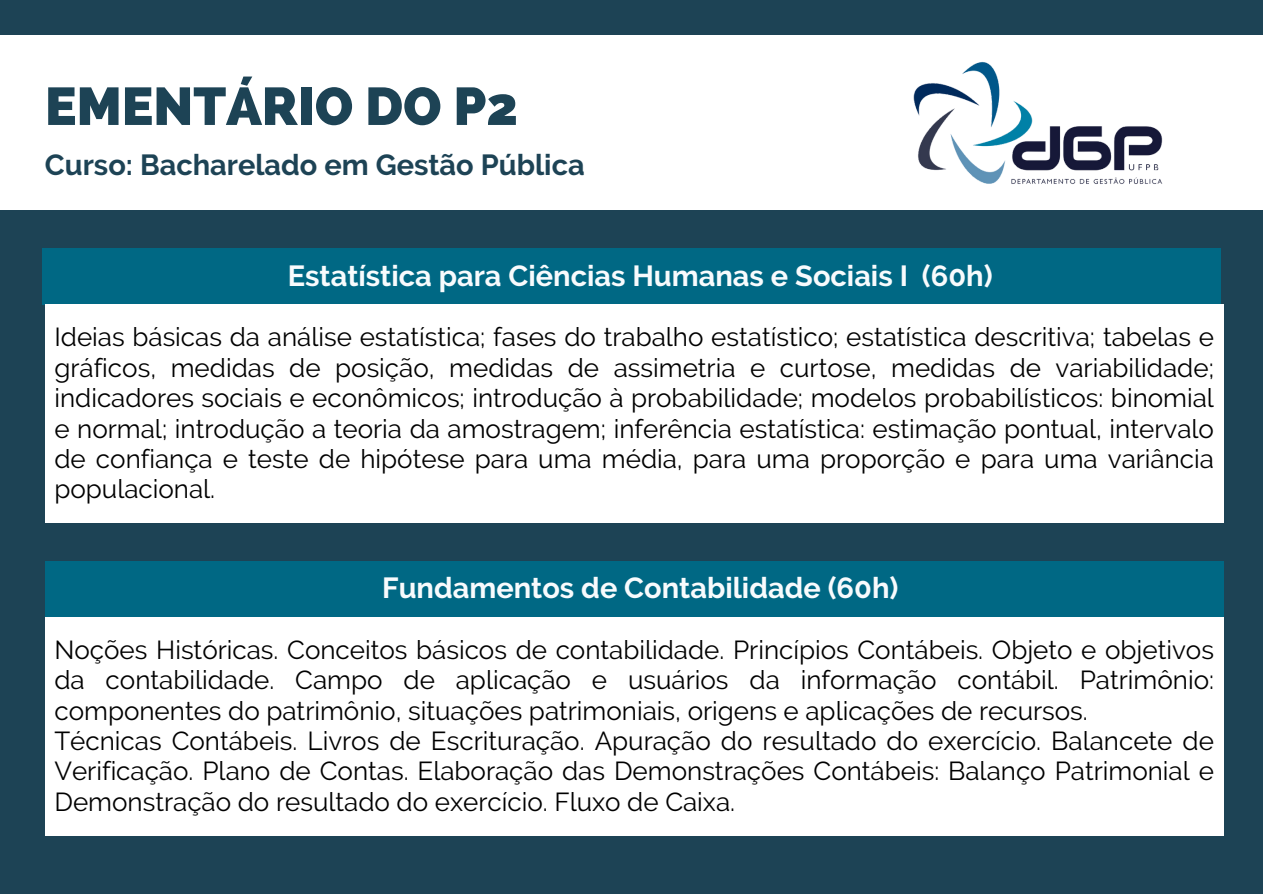
<style>
.page{position:relative;width:1263px;height:894px;background:#fff}
.page>*{position:absolute;margin:0;border:0;box-sizing:border-box;transform-origin:0 0}
.t1{font:800 52.95px "Raleway";color:#1d4355}
.t2{font:700 28.95px "Raleway";color:#f8fbfd}
.t3{font:700 28.95px "Raleway";color:#1d4355}
.t4{font:25.95px/30.3px "Raleway";color:#000;text-align:justify}
</style>
<div class="page">
<div style="left:0;top:0;width:1263px;height:893px;background:#1d4355"></div>
<div style="left:0;top:36px;width:1263px;height:174px;background:#fff"></div>
<div style="left:42px;top:248px;width:1178px;height:57px;background:#006884"></div>
<div style="left:45px;top:304px;width:1178px;height:219px;background:#fff"></div>
<div style="left:45px;top:560px;width:1178px;height:57px;background:#006884"></div>
<div style="left:45px;top:616px;width:1178px;height:219px;background:#fff"></div>
<img style="left:913px;top:62px;width:250px;height:122px">
<p class="t1" style="left:45px;top:75px;width:475px">EMENTÁRIO DO P2</p>
<p class="t3" style="left:45px;top:147px;width:541px">Curso: Bacharelado em Gestão Pública</p>
<p class="t2" style="left:288px;top:258px;width:706px">Estatística para Ciências Humanas e Sociais I (60h)</p>
<p class="t4" style="left:54px;top:322px;width:1161px">Ideias básicas da análise estatística; fases do trabalho estatístico; estatística descritiva; tabelas e gráficos, medidas de posição, medidas de assimetria e curtose, medidas de variabilidade; indicadores sociais e econômicos; introdução à probabilidade; modelos probabilísticos: binomial e normal; introdução a teoria da amostragem; inferência estatística: estimação pontual, intervalo de confiança e teste de hipótese para uma média, para uma proporção e para uma variância populacional.</p>
<p class="t2" style="left:382px;top:570px;width:518px">Fundamentos de Contabilidade (60h)</p>
<p class="t4" style="left:54px;top:634px;width:1161px">Noções Históricas. Conceitos básicos de contabilidade. Princípios Contábeis. Objeto e objetivos da contabilidade. Campo de aplicação e usuários da informação contábil. Patrimônio: componentes do patrimônio, situações patrimoniais, origens e aplicações de recursos.</p>
<p class="t4" style="left:54px;top:725px;width:1161px">Técnicas Contábeis. Livros de Escrituração. Apuração do resultado do exercício. Balancete de Verificação. Plano de Contas. Elaboração das Demonstrações Contábeis: Balanço Patrimonial e Demonstração do resultado do exercício. Fluxo de Caixa.</p>
</div>
